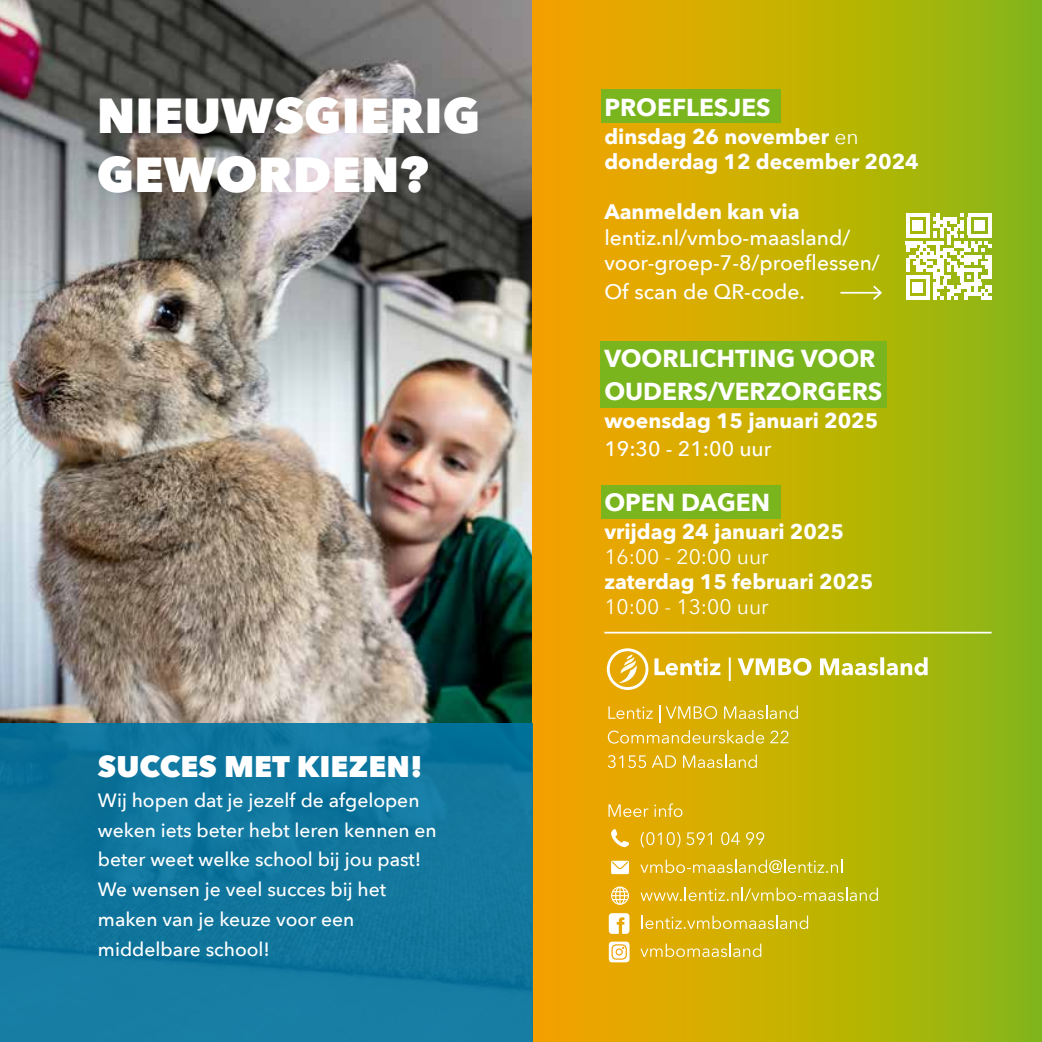
<style>
.page{position:relative;width:1042px;height:1042px;background:#fff}
.page>*{position:absolute;margin:0;border:0;box-sizing:border-box;transform-origin:0 0}
.t1{font:800 49px/58.8px "Avenir Next";color:#fff}
.t2{font:800 29.75px "Avenir Next";color:#fff}
.t3{font:700 24.5px/33.6px "Avenir Next";color:#fff}
.t4{font:700 21px/25.2px "Avenir Next";color:#fff}
.t5{font:500 21px/25.2px "Avenir Next";color:#fff}
.t6{font:21px "Avenir Next";color:#fff}
.t7{font:500 19.25px/29.8px "Avenir Next";color:#fff}
.s1{font-weight:400}
</style>
<div class="page">
<img style="left:0;top:0;width:533px;height:723px">
<div style="left:533px;top:0;width:509px;height:1042px;background:linear-gradient(to right,#fba500,#88bb12)"></div>
<div style="left:0;top:723px;width:533px;height:319px;background:#12779e"></div>
<svg style="left:608px;top:706px;width:45px;height:13px"></svg>
<svg style="left:659px;top:705px;width:1px;height:18px"></svg>
<svg style="left:666px;top:706px;width:51px;height:13px"></svg>
<svg style="left:724px;top:705px;width:74px;height:14px"></svg>
<svg style="left:608px;top:730px;width:156px;height:13px;background:#e1bc33"></svg>
<svg style="left:770px;top:730px;width:18px;height:13px"></svg>
<svg style="left:608px;top:755px;width:38px;height:13px"></svg>
<svg style="left:652px;top:755px;width:24px;height:13px"></svg>
<svg style="left:683px;top:754px;width:74px;height:14px"></svg>
<svg style="left:608px;top:804px;width:40px;height:13px"></svg>
<svg style="left:654px;top:803px;width:28px;height:14px"></svg>
<svg style="left:640px;top:832px;width:40px;height:15px"></svg>
<svg style="left:686px;top:832px;width:26px;height:13px"></svg>
<svg style="left:721px;top:832px;width:19px;height:13px"></svg>
<svg style="left:746px;top:832px;width:18px;height:13px"></svg>
<svg style="left:640px;top:859px;width:202px;height:14px;background:#d9c035"></svg>
<svg style="left:640px;top:887px;width:238px;height:14px;background:#d5bf33"></svg>
<svg style="left:642px;top:915px;width:166px;height:14px;background:#dbbe33"></svg>
<svg style="left:640px;top:943px;width:121px;height:14px;background:#dfbd34"></svg>
<svg style="left:654px;top:657px;width:273px;height:24px"></svg>
<svg style="left:607px;top:648px;width:41px;height:42px"></svg>
<svg style="left:611px;top:829px;width:18px;height:18px"></svg>
<svg style="left:611px;top:861px;width:18px;height:13px"></svg>
<svg style="left:611px;top:886px;width:18px;height:19px"></svg>
<svg style="left:609px;top:913px;width:20px;height:21px"></svg>
<div style="left:609px;top:941px;width:20px;height:21px;background:#fff;border-radius:3px"></div>
<svg style="left:612px;top:945px;width:14px;height:14px"></svg>
<div style="left:611px;top:944px;width:16px;height:15px;border:1px solid #f49e00;border-radius:4px"></div>
<div style="left:615px;top:948px;width:8px;height:7px;border:1px solid #f49e00;border-radius:50%"></div>
<svg style="left:616px;top:947px;width:8px;height:8px"></svg>
<svg style="left:906px;top:214px;width:85px;height:85px"></svg>
<hr style="left:967px;top:214px;width:24px;height:3px;background:#fff">
<hr style="left:840px;top:292px;width:41px;height:2px;background:#fff">
<svg style="left:871px;top:284px;width:12px;height:18px"></svg>
<hr style="left:604px;top:632px;width:387px;height:1px;background:#fff">
<div style="left:600px;top:485px;width:180px;height:33px;background:#7ab51d"></div>
<div style="left:600px;top:89px;width:180px;height:34px;background:#7ab51d"></div>
<div style="left:600px;top:341px;width:287px;height:67px;background:#7ab51d"></div>
<h1 class="t1" style="left:97px;top:86px;width:385px">NIEUWSGIERIG<br>GEWORDEN?</h1>
<p class="t3" style="left:604px;top:90px;width:168px">PROEFLESJES</p>
<p class="t4" style="left:604px;top:124px;width:316px">dinsdag 26 november <span class="s1">en </span>donderdag 12 december 2024</p>
<p class="t4" style="left:604px;top:199px;width:197px">Aanmelden kan via</p>
<p class="t5" style="left:604px;top:224px;width:277px">lentiz.nl/vmbo-maasland/ voor-groep-7-8/proeflessen/</p>
<p class="t5" style="left:604px;top:279px;width:202px">Of scan de QR-code.</p>
<h2 class="t2" style="left:98px;top:748px;width:327px">SUCCES MET KIEZEN!</h2>
<p class="t7" style="left:98px;top:784px;width:340px">Wij hopen dat je jezelf de afgelopen weken iets beter hebt leren kennen en beter weet welke school bij jou past!<br>We wensen je veel succes bij het maken van je keuze voor een middelbare school!</p>
<p class="t3" style="left:604px;top:341px;width:279px">VOORLICHTING VOOR<br>OUDERS/VERZORGERS</p>
<p class="t4" style="left:604px;top:408px;width:276px">woensdag 15 januari 2025</p>
<p class="t5" style="left:604px;top:435px;width:169px">19:30 - 21:00 uur</p>
<p class="t3" style="left:604px;top:485px;width:167px">OPEN DAGEN</p>
<p class="t4" style="left:604px;top:518px;width:241px">vrijdag 24 januari 2025</p>
<p class="t6" style="left:604px;top:539px;width:166px">16:00 - 20:00 uur</p>
<p class="t4" style="left:604px;top:569px;width:270px">zaterdag 15 februari 2025</p>
<p class="t6" style="left:604px;top:589px;width:166px">10:00 - 13:00 uur</p>
</div>
